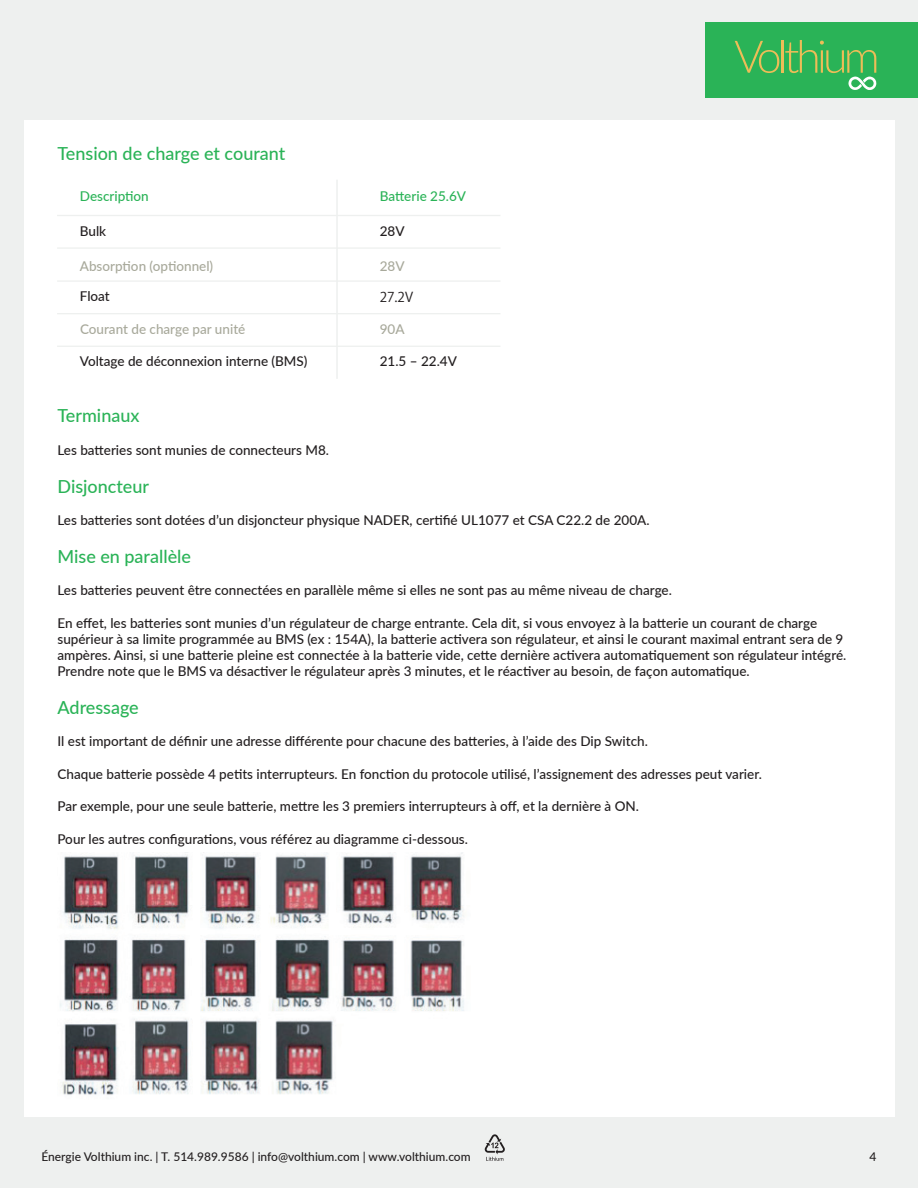
<style>
.page{position:relative;width:918px;height:1188px;background:#eef0ef}
.page>*{position:absolute;margin:0;border:0;box-sizing:border-box;transform-origin:0 0}
.t1{font:500 18px "Lato";color:#2ab357}
.t2{font:500 13.5px/16.2px "Lato";color:#231f20}
.t3{font:500 13.5px "Lato";color:#a8a99b}
.t4{font:500 13.5px "Lato";color:#2ab357}
.t5{font:13.5px "Koz Go Pr 6 N";color:#231f20}
.t6{font:500 12px "Lato";color:#231f20}
</style>
<div class="page">
<svg style="left:485px;top:1134px;width:20px;height:27px"></svg>
<div style="left:706px;top:22px;width:212px;height:75px;background:#2ab357"></div>
<svg style="left:735px;top:41px;width:44px;height:32px"></svg>
<hr style="left:782px;top:40px;width:2px;height:33px;background:#edbd57">
<svg style="left:785px;top:40px;width:92px;height:50px"></svg>
<div style="left:24px;top:120px;width:871px;height:997px;background:#fff"></div>
<hr style="left:57px;top:247px;width:443px;height:2px;background:#eef0ef">
<hr style="left:57px;top:313px;width:443px;height:1px;background:#eef0ef">
<hr style="left:57px;top:280px;width:443px;height:2px;background:#eef0ef">
<hr style="left:57px;top:215px;width:443px;height:1px;background:#eef0ef">
<hr style="left:57px;top:346px;width:443px;height:1px;background:#eef0ef">
<hr style="left:336px;top:180px;width:2px;height:199px;background:#eef0ef">
<img style="left:60px;top:853px;width:404px;height:242px">
<h1 class="t1" style="left:57px;top:141px;width:229px">Tension de charge et courant</h1>
<p class="t4" style="left:80px;top:187px;width:70px">Description</p>
<p class="t4" style="left:380px;top:187px;width:88px">Batterie 25.6V</p>
<p class="t2" style="left:80px;top:222px;width:28px">Bulk</p>
<p class="t3" style="left:80px;top:256px;width:135px">Absorption (optionnel)</p>
<p class="t2" style="left:380px;top:222px;width:26px">28V</p>
<p class="t3" style="left:380px;top:256px;width:26px">28V</p>
<p class="t2" style="left:80px;top:288px;width:31px">Float</p>
<p class="t5" style="left:380px;top:289px;width:35px">27.2V</p>
<p class="t3" style="left:80px;top:319px;width:167px">Courant de charge par unité</p>
<p class="t3" style="left:380px;top:319px;width:26px">90A</p>
<p class="t2" style="left:80px;top:353px;width:229px">Voltage de déconnexion interne (BMS)</p>
<p class="t2" style="left:380px;top:353px;width:79px">21.5 – 22.4V</p>
<h1 class="t1" style="left:57px;top:403px;width:84px">Terminaux</h1>
<p class="t2" style="left:57px;top:441px;width:273px">Les batteries sont munies de connecteurs M8.</p>
<h1 class="t1" style="left:57px;top:473px;width:93px">Disjoncteur</h1>
<p class="t2" style="left:57px;top:511px;width:594px">Les batteries sont dotées d’un disjoncteur physique NADER, certifié UL1077 et CSA C22.2 de 200A.</p>
<h1 class="t1" style="left:57px;top:543px;width:135px">Mise en parallèle</h1>
<p class="t2" style="left:57px;top:582px;width:616px">Les batteries peuvent être connectées en parallèle même si elles ne sont pas au même niveau de charge.</p>
<p class="t2" style="left:57px;top:614px;width:790px">En effet, les batteries sont munies d’un régulateur de charge entrante. Cela dit, si vous envoyez à la batterie un courant de charge supérieur à sa limite programmée au BMS (ex : 154A), la batterie activera son régulateur, et ainsi le courant maximal entrant sera de 9 ampères. Ainsi, si une batterie pleine est connectée à la batterie vide, cette dernière activera automatiquement son régulateur intégré.<br>Prendre note que le BMS va désactiver le régulateur après 3 minutes, et le réactiver au besoin, de façon automatique.</p>
<h1 class="t1" style="left:57px;top:694px;width:83px">Adressage</h1>
<p class="t2" style="left:57px;top:733px;width:592px">Il est important de définir une adresse différente pour chacune des batteries, à l’aide des Dip Switch.</p>
<p class="t2" style="left:57px;top:765px;width:706px">Chaque batterie possède 4 petits interrupteurs. En fonction du protocole utilisé, l’assignement des adresses peut varier.</p>
<p class="t2" style="left:57px;top:798px;width:583px">Par exemple, pour une seule batterie, mettre les 3 premiers interrupteurs à off, et la dernière à ON.</p>
<p class="t2" style="left:57px;top:830px;width:412px">Pour les autres configurations, vous référez au diagramme ci-dessous.</p>
<p class="t6" style="left:41px;top:1148px;width:431px">Énergie Volthium inc. | T. 514.989.9586 | info@volthium.com | www.volthium.com</p>
<p class="t6" style="left:869px;top:1148px;width:8px">4</p>
</div>
